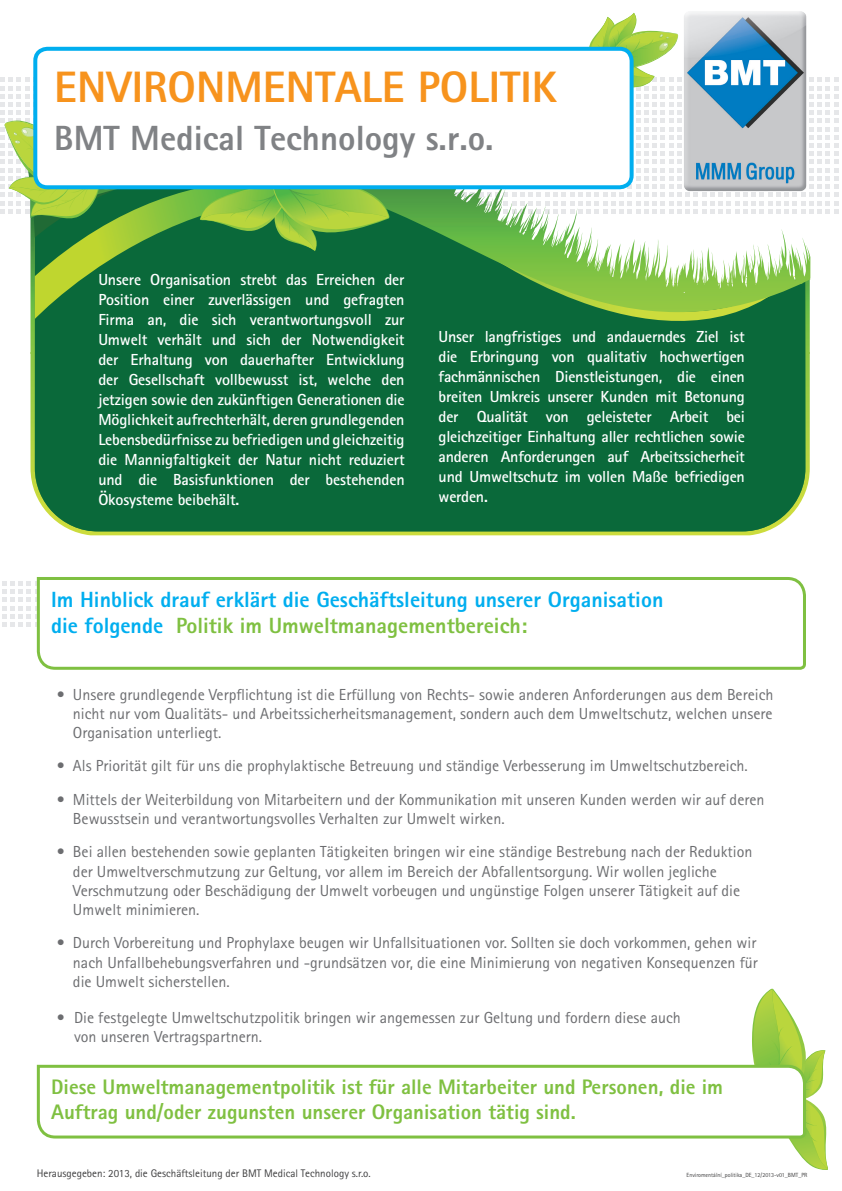
<style>
.page{position:relative;width:842px;height:1191px;background:#fff}
.page>*{position:absolute;margin:0;border:0;box-sizing:border-box;transform-origin:0 0}
.t1{font:800 44px "Rotis Sans Serif Std";color:#f7931d}
.t2{font:800 35px "Rotis Sans Serif Std";color:#808285}
.t3{font:800 22px/26.4px "Rotis Sans Serif Std";color:#00aeef}
.t4{font:800 21px/25.2px "Rotis Sans Serif Std";color:#7fc041}
.t5{font:16px/19.2px "Rotis Sans Serif Std";color:#6c6d70}
.t6{font:700 16px/20px "Rotis Sans Serif Std";letter-spacing:-.015em;color:#fff;text-align:justify}
.t7{font:11px "Rotis Sans Serif Std";color:#3e3e3f}
.t8{font:6px "Rotis Sans Serif Std";color:#3e3e3f}
.s1{color:#7fc041}
</style>
<div class="page">
<svg style="left:752px;top:988px;width:76px;height:182px"></svg>
<svg style="left:2px;top:581px;width:29px;height:45px"></svg>
<svg style="left:35px;top:577px;width:771px;height:93px"></svg>
<svg style="left:36px;top:1063px;width:771px;height:77px"></svg>
<div style="left:35px;top:254px;width:770px;height:277px;background:#0a693a"></div>
<svg style="left:33px;top:254px;width:768px;height:138px;background:#247a40"></svg>
<svg style="left:0;top:13px;width:838px;height:241px"></svg>
<div style="left:35px;top:49px;width:597px;height:138px;background:#fff;border-radius:12px"></div>
<div style="left:33px;top:47px;width:601px;height:142px;border:4px solid #00aeef;border-radius:12px"></div>
<h1 class="t1" style="left:54px;top:59px;width:504px">ENVIRONMENTALE POLITIK</h1>
<h2 class="t2" style="left:54px;top:116px;width:441px">BMT Medical Technology s.r.o.</h2>
<p class="t6" style="left:98px;top:269px;width:308px">Unsere Organisation strebt das Erreichen der Position einer zuverlässigen und gefragten Firma an, die sich verantwortungsvoll zur Umwelt verhält und sich der Notwendigkeit der Erhaltung von dauerhafter Entwicklung der Gesellschaft vollbewusst ist, welche den jetzigen sowie den zukünftigen Generationen die Möglichkeit aufrechterhält, deren grundlegenden Lebensbedürfnisse zu befriedigen und gleichzeitig die Mannigfaltigkeit der Natur nicht reduziert und die Basisfunktionen der bestehenden Ökosysteme beibehält.</p>
<p class="t6" style="left:439px;top:326px;width:308px">Unser langfristiges und andauerndes Ziel ist die Erbringung von qualitativ hochwertigen fachmännischen Dienstleistungen, die einen breiten Umkreis unserer Kunden mit Betonung der Qualität von geleisteter Arbeit bei gleichzeitiger Einhaltung aller rechtlichen sowie anderen Anforderungen auf Arbeitssicherheit und Umweltschutz im vollen Maße befriedigen werden.</p>
<h3 class="t3" style="left:51px;top:585px;width:614px">Im Hinblick drauf erklärt die Geschäftsleitung unserer Organisation die folgende <span class="s1">Politik im Umweltmanagementbereich:</span></h3>
<p class="t5" style="left:73px;top:684px;width:702px;text-align:justify;text-indent:-16px">• Unsere grundlegende Verpflichtung ist die Erfüllung von Rechts- sowie anderen Anforderungen aus dem Bereich nicht nur vom Qualitäts- und Arbeitssicherheitsmanagement, sondern auch dem Umweltschutz, welchen unsere Organisation unterliegt.</p>
<p class="t5" style="left:57px;top:756px;width:693px">• Als Priorität gilt für uns die prophylaktische Betreuung und ständige Verbesserung im Umweltschutzbereich.</p>
<p class="t5" style="left:73px;top:789px;width:693px;text-indent:-16px">• Mittels der Weiterbildung von Mitarbeitern und der Kommunikation mit unseren Kunden werden wir auf deren<br>Bewusstsein und verantwortungsvolles Verhalten zur Umwelt wirken.</p>
<p class="t5" style="left:73px;top:842px;width:681px;text-indent:-16px">• Bei allen bestehenden sowie geplanten Tätigkeiten bringen wir eine ständige Bestrebung nach der Reduktion der Umweltverschmutzung zur Geltung, vor allem im Bereich der Abfallentsorgung. Wir wollen jegliche Verschmutzung oder Beschädigung der Umwelt vorbeugen und ungünstige Folgen unserer Tätigkeit auf die Umwelt minimieren.</p>
<p class="t5" style="left:73px;top:933px;width:686px;text-align:justify;text-indent:-16px">• Durch Vorbereitung und Prophylaxe beugen wir Unfallsituationen vor. Sollten sie doch vorkommen, gehen wir nach Unfallbehebungsverfahren und -grundsätzen vor, die eine Minimierung von negativen Konsequenzen für die Umwelt sicherstellen.</p>
<p class="t5" style="left:74px;top:1007px;width:608px;text-indent:-17px">• Die festgelegte Umweltschutzpolitik bringen wir angemessen zur Geltung und fordern diese auch von unseren Vertragspartnern.</p>
<h3 class="t4" style="left:51px;top:1073px;width:673px">Diese Umweltmanagementpolitik ist für alle Mitarbeiter und Personen, die im<br>Auftrag und/oder zugunsten unserer Organisation tätig sind.</h3>
<p class="t7" style="left:37px;top:1166px;width:335px">Herausgegeben: 2013, die Geschäftsleitung der BMT Medical Technology s.r.o.</p>
<p class="t8" style="left:687px;top:1171px;width:122px">Enviromentální_politika_DE_12/2013-v01_BMT_PR</p>
</div>
